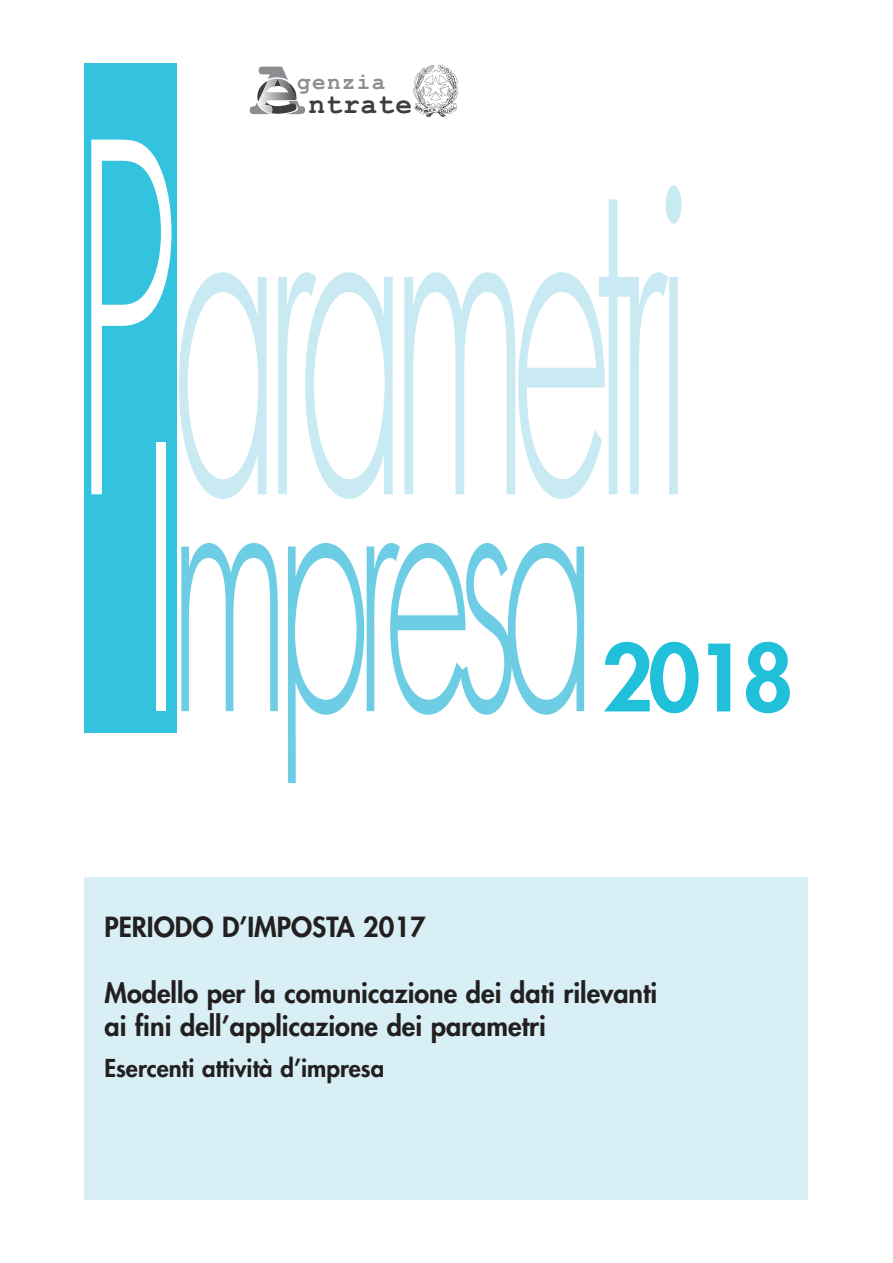
<style>
.page{position:relative;width:893px;height:1263px;background:#fff}
.page>*{position:absolute;margin:0;border:0;box-sizing:border-box;transform-origin:0 0}
.t1{font:800 90px "Futura";color:#20c0db}
.t2{font:700 27.9px "Courier New";letter-spacing:.025em;color:#3e3d3f}
.t3{font:800 27px/33px "Futura";color:#231f20}
.t4{font:800 24px "Futura";color:#231f20}
.t5{font:700 22.65px "Courier New";letter-spacing:.06em;color:#8b8d90}
</style>
<div class="page">
<div style="left:84px;top:64px;width:92px;height:669px;background:#34c3de"></div>
<svg style="left:91px;top:140px;width:80px;height:354px"></svg>
<svg style="left:179px;top:272px;width:88px;height:227px"></svg>
<svg style="left:278px;top:272px;width:115px;height:227px"></svg>
<svg style="left:404px;top:185px;width:278px;height:314px"></svg>
<div style="left:156px;top:442px;width:10px;height:269px;background:#fff"></div>
<svg style="left:181px;top:543px;width:97px;height:168px"></svg>
<svg style="left:288px;top:543px;width:296px;height:240px"></svg>
<div style="left:84px;top:877px;width:724px;height:323px;background:#d8eff5"></div>
<img style="left:413px;top:64px;width:45px;height:52px">
<svg style="left:250px;top:67px;width:55px;height:48px"></svg>
<p class="t5" style="left:297px;top:68px;width:90px">genzia</p>
<p class="t2" style="left:308px;top:87px;width:105px">ntrate</p>
<p class="t3" style="left:104px;top:912px;width:323px">PERIODO D’IMPOSTA 2017</p>
<h1 class="t1" style="left:601px;top:635px;width:194px">2018</h1>
<p class="t3" style="left:104px;top:978px;width:554px">Modello per la comunicazione dei dati rilevanti ai fini dell’applicazione dei parametri</p>
<p class="t4" style="left:104px;top:1057px;width:281px">Esercenti attività d’impresa</p>
</div>
